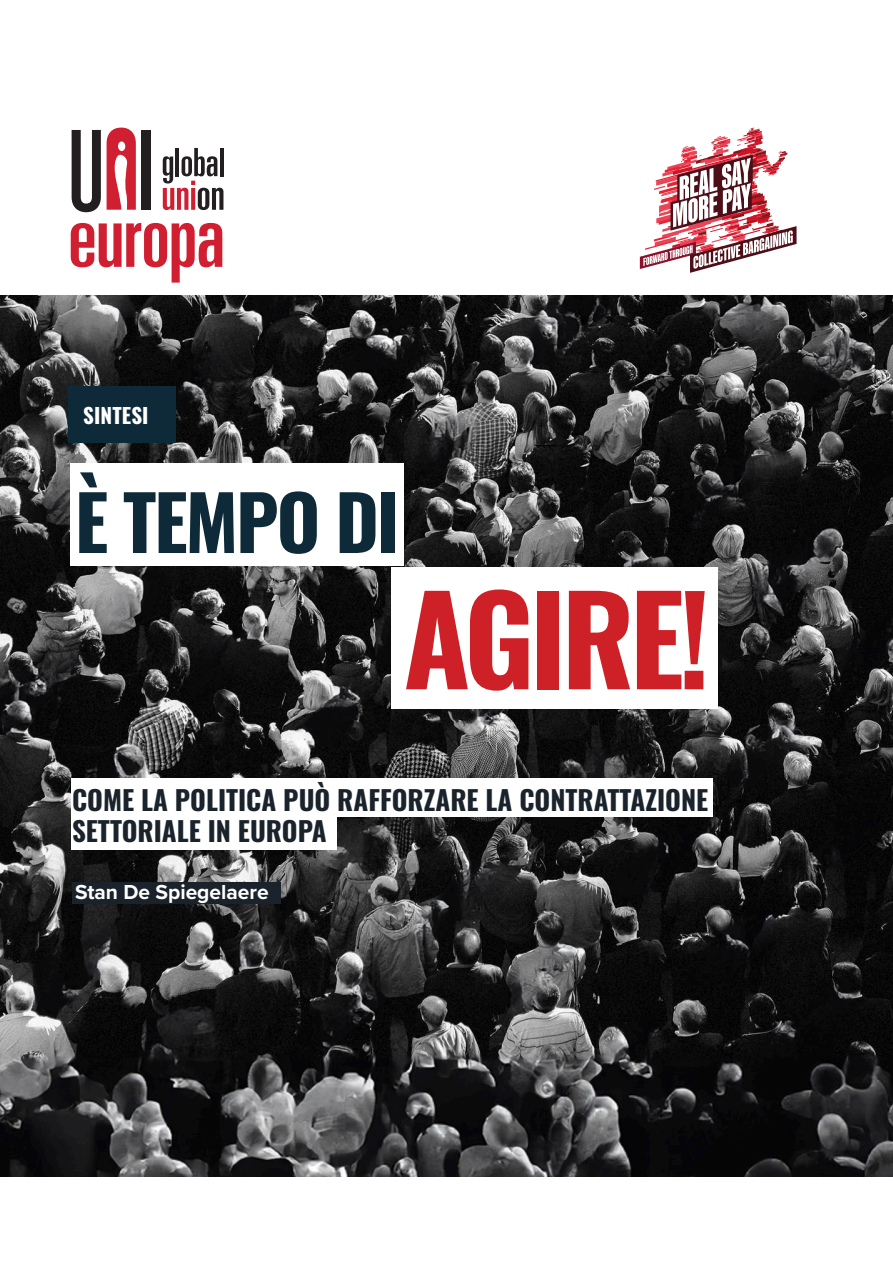
<style>
.page{position:relative;width:893px;height:1263px;background:#fff}
.page>*{position:absolute;margin:0;border:0;box-sizing:border-box;transform-origin:0 0}
.t1{font:700 121.5px "Oswald";letter-spacing:-.04em;color:#ce2027}
.t2{font:700 75px "Oswald";letter-spacing:-.03em;color:#0e2a38}
.t3{font:700 27px/30.6px "Oswald";color:#1a232b}
.t4{font:700 21px "Proxima Nova";color:#fff}
.t5{font:700 21px "Oswald";letter-spacing:.005em;color:#fff}
</style>
<div class="page">
<img style="left:0;top:295px;width:893px;height:882px">
<div style="left:72px;top:882px;width:208px;height:22px;background:#1a232b"></div>
<svg style="left:163px;top:148px;width:60px;height:62px"></svg>
<svg style="left:107px;top:128px;width:29px;height:82px"></svg>
<div style="left:142px;top:130px;width:9px;height:80px;background:#231f20"></div>
<svg style="left:72px;top:130px;width:29px;height:82px"></svg>
<svg style="left:71px;top:223px;width:151px;height:60px"></svg>
<div style="left:69px;top:386px;width:107px;height:56px;background:#0e2937"></div>
<div style="left:71px;top:779px;width:641px;height:38px;background:#fff"></div>
<div style="left:71px;top:817px;width:265px;height:33px;background:#fff"></div>
<div style="left:70px;top:463px;width:333px;height:103px;background:#fff"></div>
<div style="left:391px;top:567px;width:327px;height:141px;background:#fff"></div>
<svg style="left:640px;top:128px;width:156px;height:145px"></svg>
<p class="t5" style="left:83px;top:404px;width:67px">SINTESI</p>
<h2 class="t2" style="left:75px;top:483px;width:326px">È TEMPO DI</h2>
<h1 class="t1" style="left:403px;top:576px;width:308px">AGIRE!</h1>
<p class="t3" style="left:72px;top:786px;width:638px">COME LA POLITICA PUÒ RAFFORZARE LA CONTRATTAZIONE<br>SETTORIALE IN EUROPA</p>
<p class="t4" style="left:75px;top:876px;width:195px">Stan De Spiegelaere</p>
</div>
